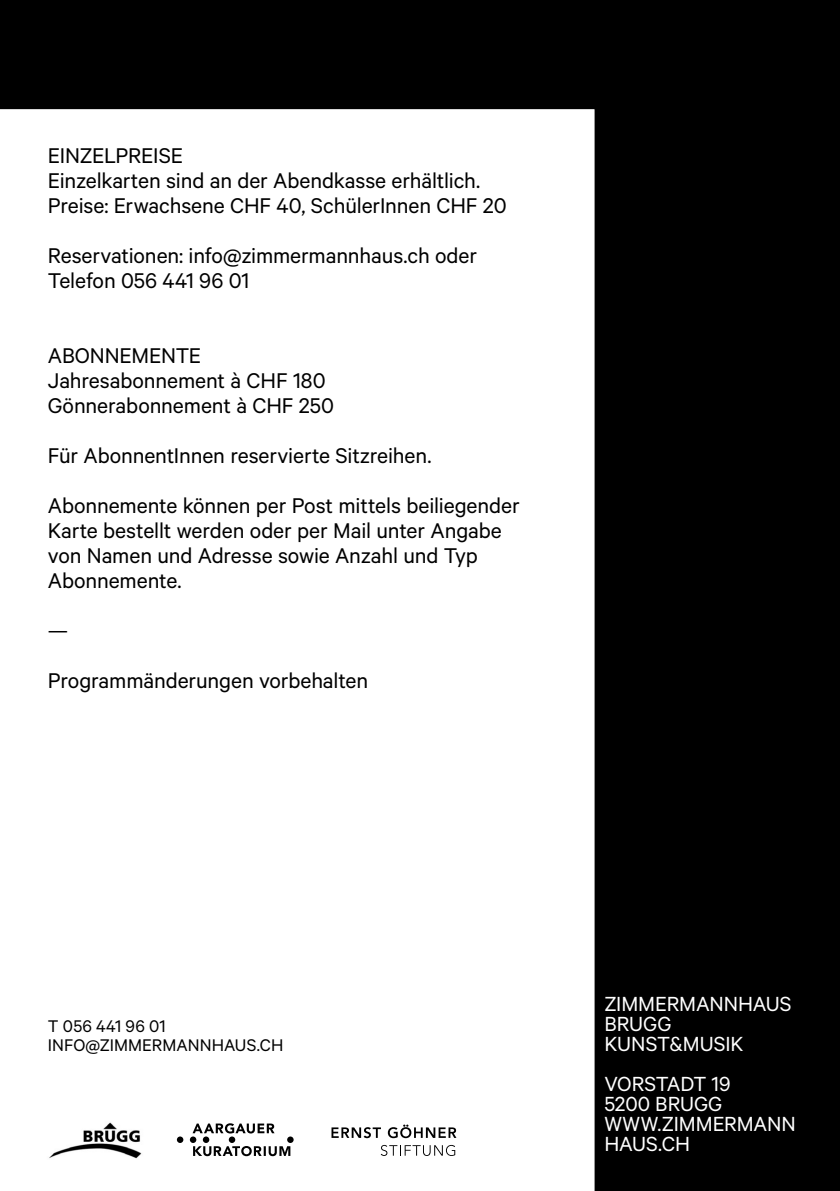
<style>
.page{position:relative;width:840px;height:1191px;background:#fff}
.page>*{position:absolute;margin:0;border:0;box-sizing:border-box;transform-origin:0 0}
.t1{font:24px/25px "Calibre";letter-spacing:-.005em;color:#000}
.t2{font:23px/20px "Calibre";letter-spacing:-.005em;color:#fff}
.t3{font:19px/19px "Calibre";letter-spacing:.005em;color:#000}
</style>
<div class="page">
<div style="left:0;top:0;width:839px;height:1191px;background:#000"></div>
<div style="left:0;top:109px;width:595px;height:1082px;background:#fff"></div>
<img style="left:45px;top:1119px;width:100px;height:40px">
<svg style="left:177px;top:1123px;width:116px;height:33px"></svg>
<svg style="left:331px;top:1127px;width:50px;height:11px"></svg>
<svg style="left:387px;top:1124px;width:69px;height:14px"></svg>
<svg style="left:380px;top:1145px;width:75px;height:11px"></svg>
<p class="t1" style="left:48px;top:142px;width:460px">EINZELPREISE<br>Einzelkarten sind an der Abendkasse erhältlich.<br>Preise: Erwachsene CHF 40, SchülerInnen CHF 20</p>
<p class="t1" style="left:48px;top:242px;width:430px">Reservationen: info@zimmermannhaus.ch oder<br>Telefon 056 441 96 01</p>
<p class="t1" style="left:48px;top:342px;width:287px">ABONNEMENTE<br>Jahresabonnement à CHF 180<br>Gönnerabonnement à CHF 250</p>
<p class="t1" style="left:48px;top:430px;width:473px;line-height:50px">Für AbonnentInnen reservierte Sitzreihen.<br>Abonnemente können per Post mittels beiliegender</p>
<p class="t1" style="left:48px;top:517px;width:455px">Karte bestellt werden oder per Mail unter Angabe von Namen und Adresse sowie Anzahl und Typ<br>Abonnemente.</p>
<p class="t1" style="left:48px;top:605px;width:321px;line-height:50px">—<br>Programmänderungen vorbehalten</p>
<p class="t3" style="left:48px;top:1016px;width:237px">T 056 441 96 01<br>INFO@ZIMMERMANNHAUS.CH</p>
<p class="t2" style="left:604px;top:993px;width:188px">ZIMMERMANNHAUS<br>BRUGG<br>KUNST&amp;MUSIK</p>
<p class="t2" style="left:604px;top:1073px;width:193px">VORSTADT 19<br>5200 BRUGG<br>WWW.ZIMMERMANN<br>HAUS.CH</p>
</div>
